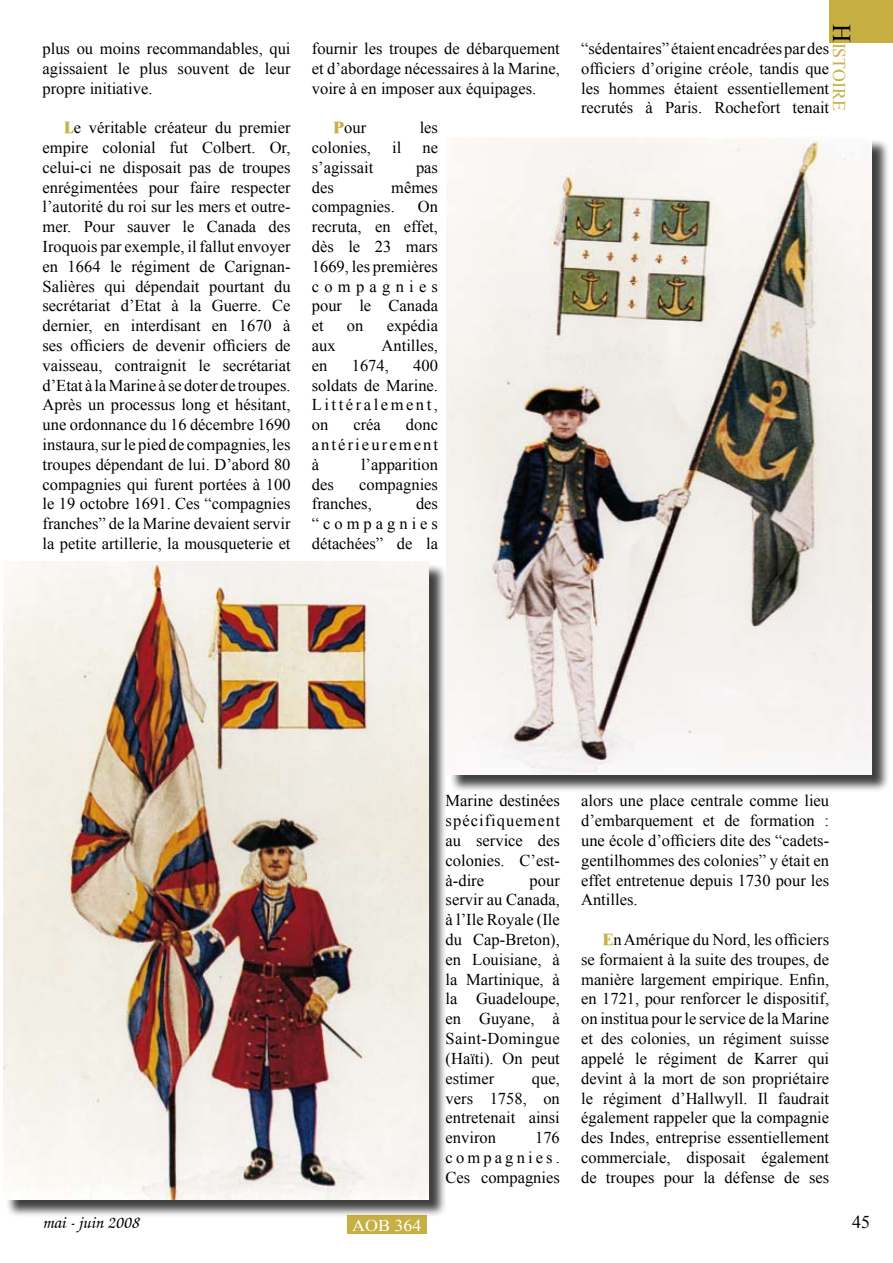
<style>
.page{position:relative;width:893px;height:1263px;background:#fff}
.page>*{position:absolute;margin:0;border:0;box-sizing:border-box;transform-origin:0 0}
.t1{font:italic 500 18px "Zapf Chancery";color:#000}
.t2{font:18px "Times New Roman";color:#000}
.t3{font:17.85px "Times New Roman";color:#c8af44}
.t4{font:16.5px/19.8px "Times New Roman";color:#000;text-align:justify}
.t5{font:16.35px "Times New Roman";color:#fff;scale:1.1 1}
.s1{font-weight:800;color:#c8af44}
.s2{font-size:25.5px;color:#000}
</style>
<div class="page">
<div style="left:829px;top:0;width:64px;height:43px;background:#c8af44"></div>
<div style="left:347px;top:1215px;width:80px;height:19px;background:#c8af44"></div>
<div style="left:6px;top:563px;width:447px;height:661px;background:#000;opacity:.75"></div>
<img style="left:3px;top:561px;width:426px;height:638px">
<div style="left:449px;top:138px;width:444px;height:661px;background:#000;opacity:.75"></div>
<img style="left:446px;top:137px;width:426px;height:637px">
<p class="t4" style="left:43px;top:38px;width:250px">plus ou moins recommandables, qui agissaient le plus souvent de leur propre initiative.</p>
<p class="t4" style="left:43px;top:117px;width:250px;text-indent:21px"><span class="s1">L</span>e véritable créateur du premier empire colonial fut Colbert. Or, celui-ci ne disposait pas de troupes enrégimentées pour faire respecter l’autorité du roi sur les mers et outre&shy;mer. Pour sauver le Canada des Iroquois par exemple, il fallut envoyer en 1664 le régiment de Carignan-Salières qui dépendait pourtant du secrétariat d’Etat à la Guerre. Ce dernier, en interdisant en 1670 à ses officiers de devenir officiers de vaisseau, contraignit le secrétariat d’Etat à la Marine à se doter de troupes.<br>Après un processus long et hésitant, une ordonnance du 16 décembre 1690 instaura, sur le pied de compagnies, les troupes dépendant de lui. D’abord 80 compagnies qui furent portées à 100 le 19 octobre 1691. Ces “compagnies franches” de la Marine devaient servir la petite artillerie, la mousqueterie et</p>
<p class="t4" style="left:312px;top:38px;width:250px">fournir les troupes de débarquement et d’abordage nécessaires à la Marine, voire à en imposer aux équipages.</p>
<p class="t4" style="left:333px;top:117px;width:35px"><span class="s1">P</span>our</p>
<p class="t4" style="left:420px;top:117px;width:20px">les</p>
<p class="t4" style="left:312px;top:137px;width:61px">colonies,</p>
<p class="t4" style="left:392px;top:137px;width:11px">il</p>
<p class="t4" style="left:422px;top:137px;width:17px">ne</p>
<p class="t4" style="left:312px;top:157px;width:63px">s’agissait</p>
<p class="t4" style="left:416px;top:157px;width:23px">pas</p>
<p class="t4" style="left:312px;top:177px;width:23px">des</p>
<p class="t4" style="left:312px;top:177px;width:128px;text-indent:79px">mêmes compagnies.</p>
<p class="t4" style="left:312px;top:197px;width:128px;text-indent:106px">On recruta, en effet, dès le 23 mars 1669, les premières compagnies pour le Canada et</p>
<p class="t4" style="left:347px;top:315px;width:18px">on</p>
<p class="t4" style="left:387px;top:315px;width:53px">expédia</p>
<p class="t4" style="left:312px;top:335px;width:25px">aux</p>
<p class="t4" style="left:382px;top:335px;width:58px">Antilles,</p>
<p class="t4" style="left:312px;top:355px;width:17px">en</p>
<p class="t4" style="left:352px;top:355px;width:39px">1674,</p>
<p class="t4" style="left:312px;top:355px;width:128px;text-indent:101px">400 soldats de Marine.<br>Littéralement, on</p>
<p class="t4" style="left:312px;top:414px;width:128px;text-indent:94px">donc antérieurement à</p>
<p class="t4" style="left:353px;top:414px;width:29px">créa</p>
<p class="t4" style="left:361px;top:454px;width:78px">l’apparition</p>
<p class="t4" style="left:312px;top:474px;width:23px">des</p>
<p class="t4" style="left:312px;top:474px;width:128px;text-indent:47px">compagnies franches,</p>
<p class="t4" style="left:312px;top:494px;width:128px;text-indent:104px">des “compagnies détachées” de la</p>
<p class="t3" style="left:851px;top:24px;width:88px;rotate:90deg"><span class="s2">H</span>istoire</p>
<p class="t4" style="left:581px;top:38px;width:250px">“sédentaires” étaient encadrées par des officiers d’origine créole, tandis que les hommes étaient essentiellement recrutés à Paris. Rochefort tenait</p>
<p class="t4" style="left:446px;top:791px;width:116px">Marine destinées spécifiquement au service des colonies. C’est&shy;à-dire</p>
<p class="t4" style="left:446px;top:870px;width:116px;text-indent:84px">pour servir au Canada, à l’Ile Royale (Ile du Cap-Breton), en Louisiane, à la Martinique, à la Guadeloupe, en Guyane, à Saint-Domingue (Haïti). On peut estimer</p>
<p class="t4" style="left:446px;top:1068px;width:116px;text-indent:86px">que, vers 1758, on entretenait ainsi environ</p>
<p class="t4" style="left:446px;top:1127px;width:116px;text-indent:90px">176 compagnies.<br>Ces compagnies</p>
<p class="t4" style="left:581px;top:791px;width:250px">alors une place centrale comme lieu d’embarquement et de formation : une école d’officiers dite des “cadets&shy;gentilhommes des colonies” y était en effet entretenue depuis 1730 pour les Antilles.</p>
<p class="t4" style="left:581px;top:929px;width:250px;text-indent:21px"><span class="s1">E</span>n Amérique du Nord, les officiers se formaient à la suite des troupes, de manière largement empirique. Enfin, en 1721, pour renforcer le dispositif, on institua pour le service de la Marine et des colonies, un régiment suisse appelé le régiment de Karrer qui devint à la mort de son propriétaire le régiment d’Hallwyll. Il faudrait également rappeler que la compagnie des Indes, entreprise essentiellement commerciale, disposait également de troupes pour la défense de ses</p>
<p class="t1" style="left:42px;top:1213px;width:98px">mai - juin 2008</p>
<p class="t5" style="left:352px;top:1214px;width:65px">AOB 364</p>
<p class="t2" style="left:852px;top:1210px;width:19px">45</p>
</div>
